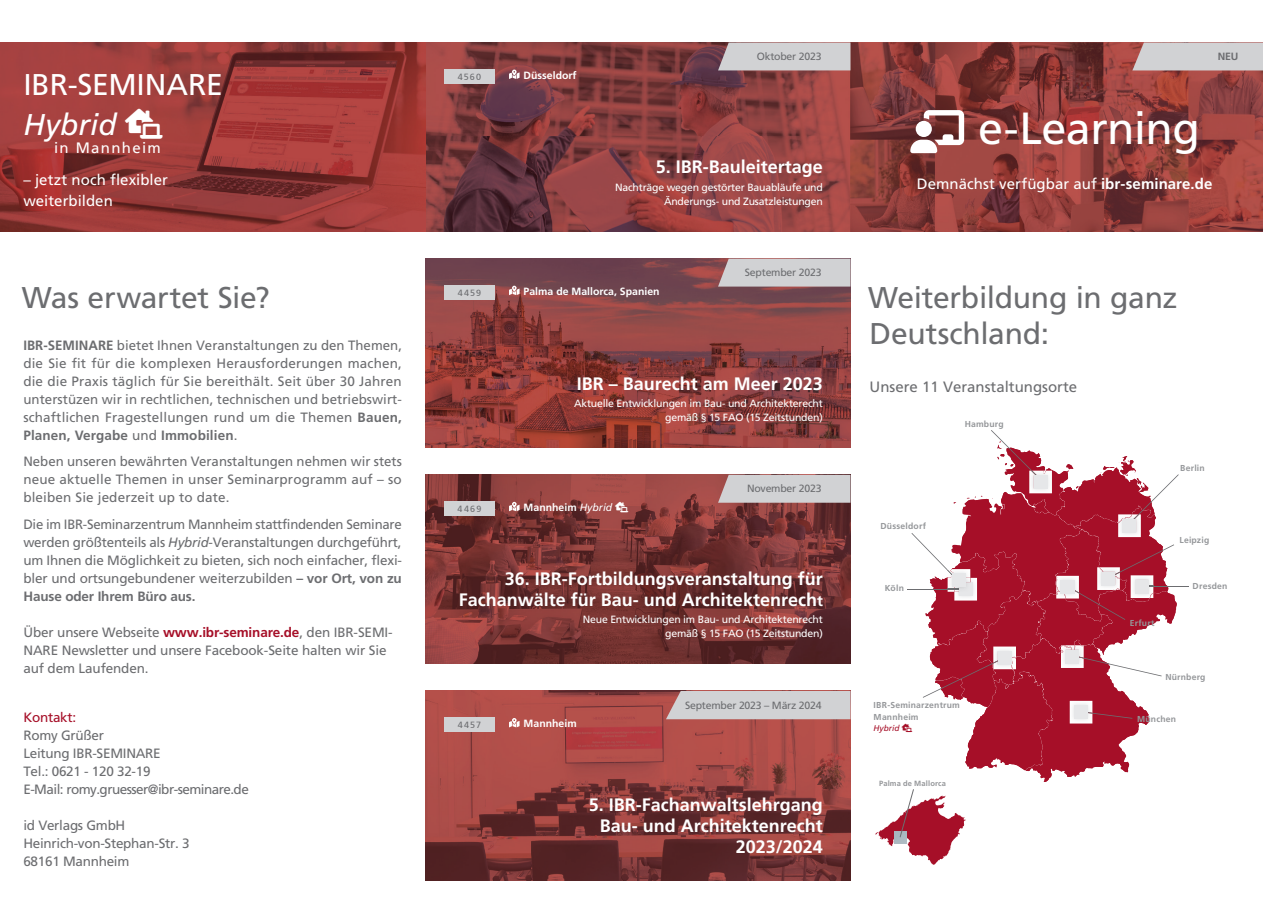
<style>
.page{position:relative;width:1263px;height:902px;background:#fff}
.page>*{position:absolute;margin:0;border:0;box-sizing:border-box;transform-origin:0 0}
.t1{font:45px "Frutiger LT Pro";letter-spacing:-.015em;color:#fff}
.t2{font:30px/36px "Frutiger LT Pro";letter-spacing:-.01em;color:#6c6d70}
.t3{font:30px "Frutiger LT Pro";letter-spacing:-.005em;color:#fff}
.t4{font:italic 30px "Frutiger LT Pro";color:#fff}
.t5{font:700 18px/21px "Frutiger LT Pro";color:#fff;text-align:right}
.t6{font:15px/21px "Frutiger LT Pro";letter-spacing:.005em;color:#fff}
.t7{font:15px "Frutiger LT Pro";color:#6c6d70}
.t8{font:15px "Frutiger LT";letter-spacing:.09em;color:#fff}
.t9{font:13.5px/18px "Frutiger LT Pro";letter-spacing:-.01em;color:#6c6d70;text-align:justify}
.t10{font:13.5px "Frutiger LT Pro";letter-spacing:-.02em;color:#a60f28}
.t11{font:10.5px/13.5px "Frutiger LT Pro";letter-spacing:-.02em;color:#fff;text-align:right}
.t12{font:10.5px "Frutiger LT Pro";letter-spacing:-.02em;color:#6c6d70}
.t13{font:700 10.5px "Frutiger LT Pro";color:#fff}
.t14{font:700 10.5px "Frutiger LT Pro";color:#6c6d70}
.t15{font:9px "Frutiger 55 Roman";letter-spacing:.125em;color:#6c6d70}
.t16{font:700 8.7px/11.6px "Frutiger LT Pro";letter-spacing:.025em;color:#95979a}
.t17{font:italic 8.25px "Frutiger LT Pro";color:#a60f28}
.t18{font:700 7.5px "Frutiger LT Pro";letter-spacing:.02em;color:#95979a}
.s1{font-weight:700}
.s2{font-style:italic}
.s3{font-weight:700;color:#a60f28}
.s4{font-weight:400;font-style:italic}
.s5{font-size:15px}
</style>
<div class="page">
<img style="left:425px;top:691px;width:425px;height:189px">
<img style="left:425px;top:259px;width:425px;height:189px">
<img style="left:0;top:43px;width:1263px;height:189px">
<img style="left:425px;top:475px;width:425px;height:189px">
<svg style="left:910px;top:110px;width:54px;height:43px"></svg>
<div style="left:444px;top:717px;width:51px;height:14px;background:#d1d2d4"></div>
<div style="left:444px;top:285px;width:51px;height:14px;background:#d1d2d4"></div>
<div style="left:444px;top:69px;width:51px;height:14px;background:#d1d2d4"></div>
<div style="left:444px;top:501px;width:51px;height:14px;background:#d1d2d4"></div>
<svg style="left:509px;top:718px;width:10px;height:9px"></svg>
<svg style="left:509px;top:286px;width:10px;height:9px"></svg>
<svg style="left:509px;top:70px;width:10px;height:9px"></svg>
<svg style="left:509px;top:502px;width:10px;height:9px"></svg>
<div style="left:718px;top:475px;width:132px;height:27px;background:#d1d2d4"></div>
<div style="left:718px;top:43px;width:132px;height:27px;background:#d1d2d4"></div>
<div style="left:718px;top:259px;width:132px;height:27px;background:#d1d2d4"></div>
<div style="left:666px;top:691px;width:184px;height:28px;background:#d1d2d4"></div>
<hr style="left:1141px;top:585px;width:47px;height:1px;background:#6c6d70">
<svg style="left:875px;top:789px;width:91px;height:75px"></svg>
<svg style="left:1132px;top:42px;width:131px;height:28px;background:#cec9ca"></svg>
<svg style="left:615px;top:502px;width:13px;height:10px"></svg>
<svg style="left:907px;top:430px;width:272px;height:352px"></svg>
<svg style="left:125px;top:108px;width:38px;height:30px"></svg>
<h2 class="t3" style="left:23px;top:67px;width:201px">IBR-SEMINARE</h2>
<h2 class="t4" style="left:23px;top:107px;width:95px">Hybrid</h2>
<p class="t6" style="left:23px;top:169px;width:146px">– jetzt noch flexibler weiterbilden</p>
<p class="t8" style="left:54px;top:139px;width:108px">in Mannheim</p>
<h2 class="t2" style="left:22px;top:280px;width:249px">Was erwartet Sie?</h2>
<p class="t9" style="left:23px;top:336px;width:380px"><span class="s1">IBR-SEMINARE</span> bietet Ihnen Veranstaltungen zu den Themen, die Sie fit für die komplexen Herausforderungen machen, die die Praxis täglich für Sie bereithält. Seit über 30 Jahren unterstüzen wir in rechtlichen, technischen und betriebswirt&shy;schaftlichen Fragestellungen rund um die Themen <span class="s1">Bauen, Planen, Vergabe</span> und <span class="s1">Immobilien</span>.</p>
<p class="t9" style="left:23px;top:453px;width:380px">Neben unseren bewährten Veranstaltungen nehmen wir stets neue aktuelle Themen in unser Seminarprogramm auf – so bleiben Sie jederzeit up to date.</p>
<p class="t9" style="left:23px;top:515px;width:380px">Die im IBR-Seminarzentrum Mannheim stattfindenden Seminare werden größtenteils als <span class="s2">Hybrid</span>-Veranstaltungen durchgeführt, um Ihnen die Möglichkeit zu bieten, sich noch einfacher, flexi&shy;bler und ortsungebundener weiterzubilden <span class="s1">– vor Ort, von zu Hause oder Ihrem Büro aus.</span></p>
<p class="t9" style="left:23px;top:623px;width:371px;text-align:left">Über unsere Webseite <span class="s3">www.ibr-seminare.de</span>, den IBR-SEMI-<br>NARE Newsletter und unsere Facebook-Seite halten wir Sie auf dem Laufenden.</p>
<p class="t10" style="left:23px;top:709px;width:54px">Kontakt:</p>
<p class="t9" style="left:23px;top:726px;width:227px;text-align:left">Romy Grüßer<br>Leitung IBR-SEMINARE<br>Tel.: 0621 - 120 32-19<br>E-Mail: romy.gruesser@ibr-seminare.de</p>
<p class="t9" style="left:23px;top:816px;width:168px;text-align:left">id Verlags GmbH<br>Heinrich-von-Stephan-Str. 3<br>68161 Mannheim</p>
<p class="t12" style="left:757px;top:50px;width:66px">Oktober 2023</p>
<p class="t15" style="left:458px;top:71px;width:25px">4560</p>
<p class="t13" style="left:524px;top:69px;width:55px">Düsseldorf</p>
<h3 class="t5" style="left:656px;top:157px;width:169px">5. IBR-Bauleitertage</h3>
<p class="t11" style="left:615px;top:181px;width:209px">Nachträge wegen gestörter Bauabläufe und<br>Änderungs- und Zusatzleistungen</p>
<p class="t12" style="left:745px;top:266px;width:78px">September 2023</p>
<p class="t15" style="left:458px;top:287px;width:25px">4459</p>
<p class="t13" style="left:524px;top:285px;width:137px">Palma de Mallorca, Spanien</p>
<h3 class="t5" style="left:577px;top:373px;width:248px">IBR – Baurecht am Meer 2023</h3>
<p class="t11" style="left:574px;top:397px;width:250px">Aktuelle Entwicklungen im Bau- und Architekterecht gemäß § 15 FAO (15 Zeitstunden)</p>
<p class="t12" style="left:747px;top:482px;width:76px">November 2023</p>
<p class="t15" style="left:458px;top:503px;width:25px">4469</p>
<p class="t13" style="left:524px;top:501px;width:90px">Mannheim <span class="s4">Hybrid</span></p>
<h3 class="t5" style="left:459px;top:568px;width:365px">36. IBR-Fortbildungsveranstaltung für<br>Fachanwälte für Bau- und Architektenrech<span class="s5">t</span></h3>
<p class="t11" style="left:583px;top:613px;width:242px">Neue Entwicklungen im Bau- und Architektenrecht gemäß § 15 FAO (15 Zeitstunden)</p>
<p class="t15" style="left:458px;top:719px;width:25px">4457</p>
<p class="t13" style="left:524px;top:717px;width:55px">Mannheim</p>
<p class="t12" style="left:685px;top:698px;width:138px">September 2023 – März 2024</p>
<h3 class="t5" style="left:589px;top:794px;width:236px">5. IBR-Fachanwaltslehrgang<br>Bau- und Architektenrecht<br>2023/2024</h3>
<p class="t14" style="left:1218px;top:50px;width:22px">NEU</p>
<h1 class="t1" style="left:978px;top:102px;width:224px">e-Learning</h1>
<p class="t6" style="left:917px;top:173px;width:297px">Demnächst verfügbar auf <span class="s1">ibr-seminare.de</span></p>
<h2 class="t2" style="left:868px;top:280px;width:311px">Weiterbildung in ganz<br>Deutschland:</h2>
<p class="t7" style="left:870px;top:377px;width:209px">Unsere 11 Veranstaltungsorte</p>
<p class="t16" style="left:965px;top:418px;width:41px">Hamburg</p>
<p class="t16" style="left:880px;top:520px;width:47px">Düsseldorf</p>
<p class="t16" style="left:885px;top:582px;width:20px">Köln</p>
<p class="t16" style="left:874px;top:699px;width:88px">IBR-Seminarzentrum<br>Mannheim</p>
<p class="t17" style="left:874px;top:723px;width:27px">Hybrid</p>
<p class="t18" style="left:879px;top:778px;width:68px">Palma de Mallorca</p>
<p class="t16" style="left:1180px;top:462px;width:26px">Berlin</p>
<p class="t16" style="left:1130px;top:617px;width:26px">Erfurt</p>
<p class="t16" style="left:1179px;top:534px;width:31px">Leipzig</p>
<p class="t16" style="left:1193px;top:580px;width:36px">Dresden</p>
<p class="t16" style="left:1165px;top:671px;width:42px">Nürnberg</p>
<p class="t16" style="left:1137px;top:713px;width:41px">München</p>
</div>
